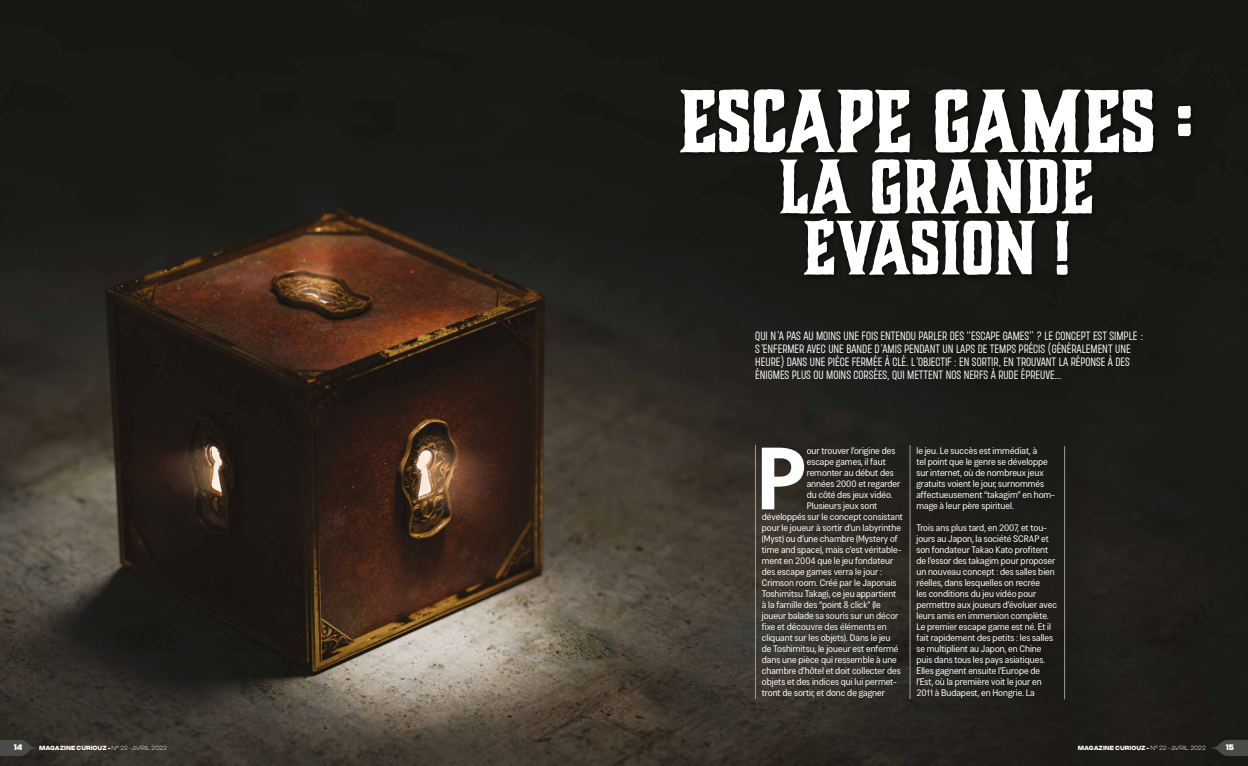
<style>
.page{position:relative;width:1248px;height:766px;background:#fff}
.page>*{position:absolute;margin:0;border:0;box-sizing:border-box;transform-origin:0 0}
.t1{font:700 83.8px "Cosima Core";color:#fff}
.t2{font:700 83.2px "Charcuterie Block";letter-spacing:-.01em;color:#fff}
.t3{font:700 71.5px/61.1px "Charcuterie Block";color:#fff;text-align:center}
.t4{font:300 13px/13px "Roundkey";color:#fff}
.t5{font:300 9px/11px "Cosima Core";color:#fff}
.t6{font:8px "Criteria CF Super";color:#fff}
.t7{font:6px "Criteria CF Super";color:#fff}
.s1{font-family:"Criteria CF";font-weight:200}
</style>
<div class="page">
<img style="left:0;top:0;width:1247px;height:765px">
<svg style="left:1210px;top:739px;width:37px;height:16px"></svg>
<hr style="left:755px;top:445px;width:1px;height:253px;background:#9d9d9c">
<hr style="left:909px;top:445px;width:1px;height:253px;background:#9d9d9c">
<hr style="left:1064px;top:446px;width:1px;height:253px;background:#9d9d9c">
<svg style="left:0;top:739px;width:37px;height:16px"></svg>
<div style="left:676px;top:85px;width:521px;height:196px;background:#000;opacity:.75"></div>
<svg style="left:814px;top:218px;width:13px;height:4px"></svg>
<p class="t6" style="left:14px;top:740px;width:10px">14</p>
<p class="t7" style="left:39px;top:742px;width:129px">MAGAZINE CURIOUZ - <span class="s1">N° 22 - AVRIL 2022</span></p>
<h2 class="t2" style="left:678px;top:67px;width:516px">ESCAPE GAMES :</h2>
<h3 class="t3" style="left:778px;top:157px;width:317px">LA GRANDE<br>EVASION !</h3>
<p class="t4" style="left:755px;top:329px;width:389px">QUI N’A PAS AU MOINS UNE FOIS ENTENDU PARLER DES “ESCAPE GAMES” ? LE CONCEPT EST SIMPLE :<br>S’ENFERMER AVEC UNE BANDE D’AMIS PENDANT UN LAPS DE TEMPS PRÉCIS (GÉNÉRALEMENT UNE HEURE) DANS UNE PIÈCE FERMÉE À CLÉ. L’OBJECTIF : EN SORTIR, EN TROUVANT LA RÉPONSE À DES ÉNIGMES PLUS OU MOINS CORSÉES, QUI METTENT NOS NERFS À RUDE ÉPREUVE…</p>
<h1 class="t1" style="left:756px;top:420px;width:52px">P</h1>
<p class="t5" style="left:806px;top:445px;width:90px">our trouver l’origine des</p>
<p class="t5" style="left:806px;top:456px;width:81px">escape games, il faut</p>
<p class="t5" style="left:806px;top:467px;width:88px">remonter au début des</p>
<p class="t5" style="left:806px;top:478px;width:95px">années 2000 et regarder</p>
<p class="t5" style="left:806px;top:489px;width:87px">du côté des jeux vidéo.</p>
<p class="t5" style="left:806px;top:500px;width:72px">Plusieurs jeux sont</p>
<p class="t5" style="left:761px;top:511px;width:143px">développés sur le concept consistant</p>
<p class="t5" style="left:761px;top:522px;width:141px">pour le joueur à sortir d’un labyrinthe</p>
<p class="t5" style="left:761px;top:533px;width:138px">(Myst) ou d’une chambre (Mystery of</p>
<p class="t5" style="left:761px;top:544px;width:141px">time and space), mais c’est véritable-</p>
<p class="t5" style="left:761px;top:555px;width:133px">ment en 2004 que le jeu fondateur</p>
<p class="t5" style="left:761px;top:566px;width:122px">des escape games verra le jour :</p>
<p class="t5" style="left:761px;top:577px;width:136px">Crimson room. Créé par le Japonais</p>
<p class="t5" style="left:761px;top:588px;width:136px">Toshimitsu Takagi, ce jeu appartient</p>
<p class="t5" style="left:761px;top:599px;width:120px">à la famille des “point &amp; click" (le</p>
<p class="t5" style="left:761px;top:610px;width:138px">joueur balade sa souris sur un décor</p>
<p class="t5" style="left:761px;top:621px;width:126px">fixe et découvre des éléments en</p>
<p class="t5" style="left:761px;top:632px;width:130px">cliquant sur les objets). Dans le jeu</p>
<p class="t5" style="left:761px;top:643px;width:138px">de Toshimitsu, le joueur est enfermé</p>
<p class="t5" style="left:761px;top:654px;width:136px">dans une pièce qui ressemble à une</p>
<p class="t5" style="left:761px;top:665px;width:140px">chambre d’hôtel et doit collecter des</p>
<p class="t5" style="left:761px;top:676px;width:137px">objets et des indices qui lui permet-</p>
<p class="t5" style="left:761px;top:687px;width:125px">tront de sortir, et donc de gagner</p>
<p class="t5" style="left:916px;top:445px;width:140px">le jeu. Le succès est immédiat, à<br>tel point que le genre se développe sur internet, où de nombreux jeux gratuits voient le jour, surnommés affectueusement “takagim” en hom&shy;mage à leur père spirituel.</p>
<p class="t5" style="left:916px;top:522px;width:142px">Trois ans plus tard, en 2007, et tou&shy;jours au Japon, la société SCRAP et son fondateur Takao Kato profitent de l’essor des takagim pour proposer un nouveau concept : des salles bien réelles, dans lesquelles on recrée<br>les conditions du jeu vidéo pour permettre aux joueurs d’évoluer avec leurs amis en immersion complète.<br>Le premier escape game est né. Et il fait rapidement des petits : les salles se multiplient au Japon, en Chine puis dans tous les pays asiatiques.<br>Elles gagnent ensuite l’Europe de l’Est, où la première voit le jour en 2011 à Budapest, en Hongrie. La</p>
<p class="t7" style="left:1077px;top:742px;width:129px">MAGAZINE CURIOUZ - <span class="s1">N° 22 - AVRIL 2022</span></p>
<p class="t6" style="left:1225px;top:740px;width:10px">15</p>
</div>
